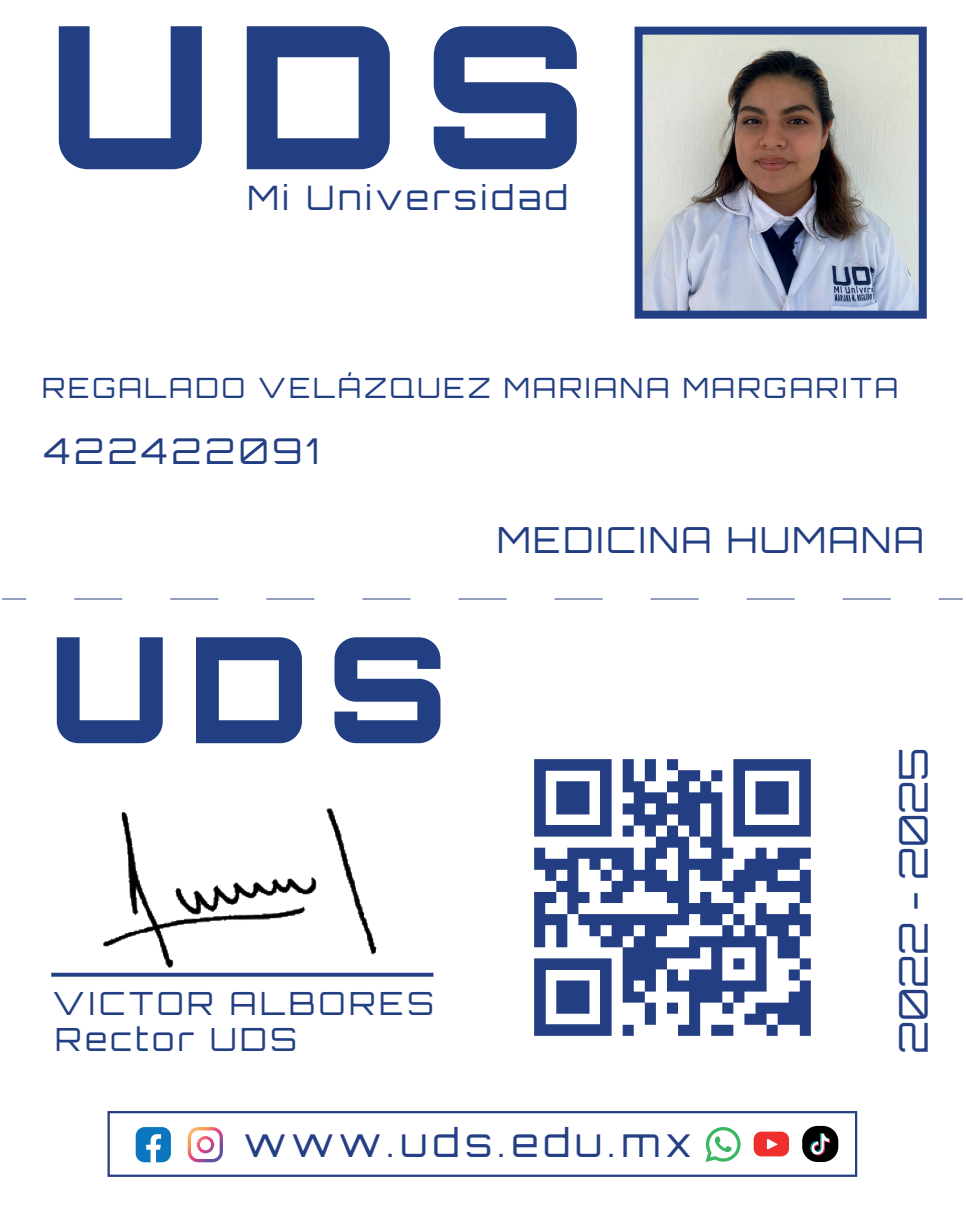
<style>
.page{position:relative;width:966px;height:1227px;background:#fff}
.page>*{position:absolute;margin:0;border:0;box-sizing:border-box;transform-origin:0 0}
.t1{font:39.6px "Orbitron";color:#243f84}
.t2{font:39.2px "Orbitron";letter-spacing:.135em;color:#243f84}
.t3{font:36px "Orbitron";letter-spacing:.075em;color:#233f83}
.t4{font:35.6px "Orbitron";letter-spacing:.115em;color:#233f83}
.t5{font:33.6px "Orbitron";letter-spacing:.115em;color:#233f83}
.t6{font:32px/36px "Orbitron";letter-spacing:.115em;color:#233f83}
.t7{font:28px "Orbitron";letter-spacing:.1em;color:#233f83}
</style>
<div class="page">
<img style="left:643px;top:36px;width:274px;height:274px">
<div style="left:634px;top:27px;width:292px;height:292px;border:8px solid #233f83"></div>
<svg style="left:59px;top:26px;width:143px;height:143px"></svg>
<svg style="left:247px;top:26px;width:143px;height:143px"></svg>
<svg style="left:433px;top:26px;width:143px;height:143px"></svg>
<svg style="left:57px;top:637px;width:106px;height:106px"></svg>
<svg style="left:196px;top:637px;width:106px;height:106px"></svg>
<svg style="left:334px;top:637px;width:106px;height:106px"></svg>
<div style="left:51px;top:973px;width:382px;height:4px;border:2px solid #233f83"></div>
<img style="left:95px;top:808px;width:288px;height:169px">
<img style="left:534px;top:759px;width:277px;height:277px">
<hr style="left:2px;top:598px;width:24px;height:2px;background:#233f83">
<svg style="left:74px;top:598px;width:817px;height:2px"></svg>
<hr style="left:938px;top:598px;width:24px;height:2px;background:#233f83">
<svg style="left:188px;top:1127px;width:35px;height:35px"></svg>
<svg style="left:705px;top:1127px;width:35px;height:35px"></svg>
<svg style="left:753px;top:1132px;width:36px;height:24px"></svg>
<div style="left:107px;top:1111px;width:750px;height:66px;border:2px solid #243f84"></div>
<div style="left:802px;top:1126px;width:36px;height:36px;background:#000001;border-radius:15px"></div>
<svg style="left:810px;top:1133px;width:20px;height:22px"></svg>
<svg style="left:136px;top:1127px;width:35px;height:35px"></svg>
<p class="t5" style="left:247px;top:177px;width:322px">Mi Universidad</p>
<p class="t7" style="left:42px;top:371px;width:857px">REGALADO VELÁZQUEZ MARIANA MARGARITA</p>
<p class="t4" style="left:44px;top:429px;width:277px">422422091</p>
<p class="t3" style="left:497px;top:517px;width:428px">MEDICINA HUMANA</p>
<p class="t6" style="left:53px;top:985px;width:382px">VICTOR ALBORES<br>Rector UDS</p>
<h1 class="t1" style="left:889px;top:1054px;width:307px;rotate:-90deg">2022 - 2025</h1>
<h2 class="t2" style="left:244px;top:1119px;width:450px">www.uds.edu.mx</h2>
</div>
